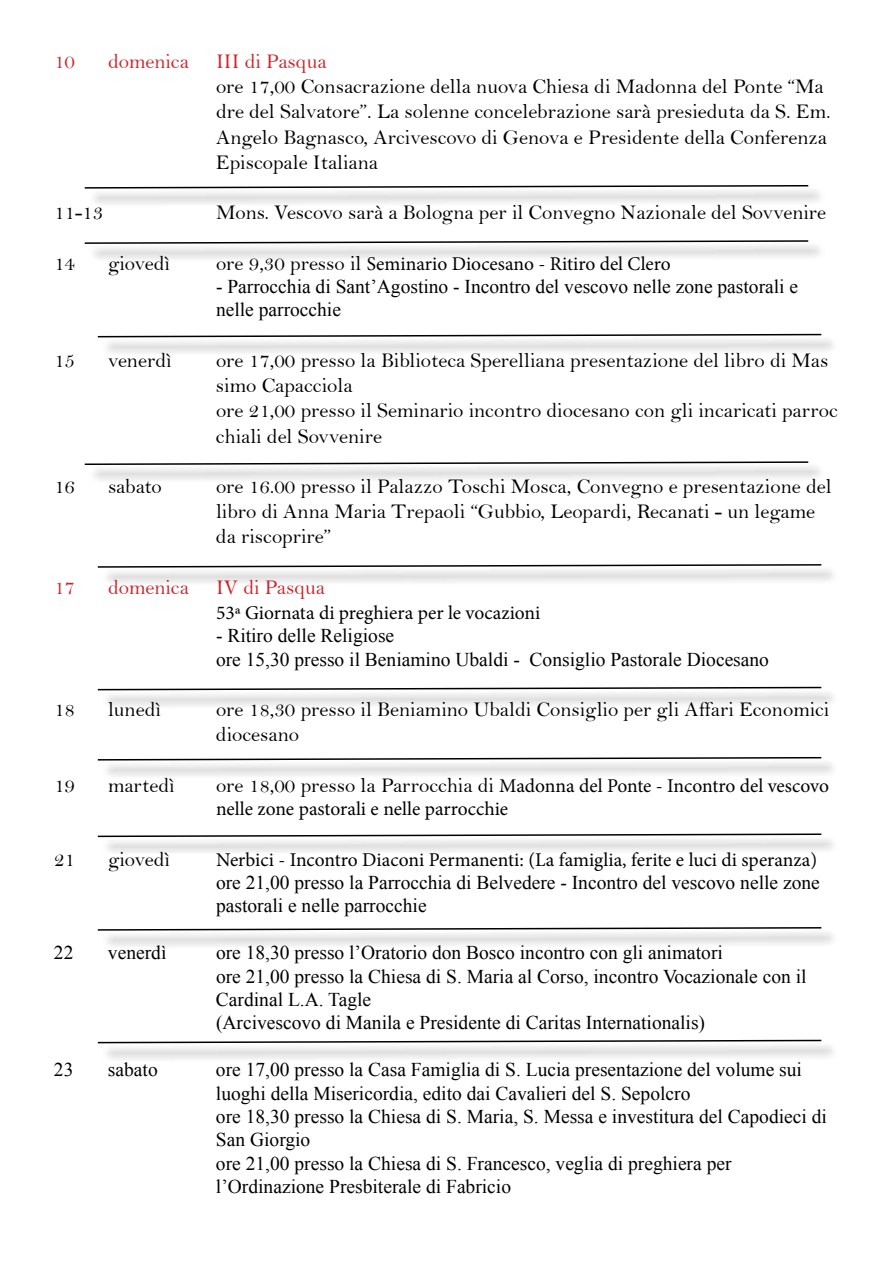
<style>
.page{position:relative;width:893px;height:1263px;background:#fff}
.page>*{position:absolute;margin:0;border:0;box-sizing:border-box;transform-origin:0 0}
.t1{font:21px/25.2px "Bell";color:#000}
.t2{font:21px "Bell";color:#d2232a}
.t3{font:19.5px/23.4px "Times New Roman";color:#000}
.t4{font:19.5px/23.4px "Minion Pro";color:#000}
.s1{font-family:"Bell";font-size:21px}
</style>
<div class="page">
<div style="left:88px;top:187px;width:738px;height:20px;background:#000;opacity:.75"></div>
<svg style="left:84px;top:185px;width:726px;height:4px"></svg>
<div style="left:88px;top:242px;width:738px;height:20px;background:#000;opacity:.75"></div>
<svg style="left:84px;top:240px;width:726px;height:5px"></svg>
<div style="left:101px;top:336px;width:738px;height:20px;background:#000;opacity:.75"></div>
<svg style="left:97px;top:333px;width:726px;height:5px"></svg>
<div style="left:88px;top:464px;width:738px;height:20px;background:#000;opacity:.75"></div>
<svg style="left:84px;top:461px;width:726px;height:5px"></svg>
<div style="left:101px;top:566px;width:738px;height:20px;background:#000;opacity:.75"></div>
<svg style="left:97px;top:564px;width:726px;height:4px"></svg>
<div style="left:101px;top:689px;width:738px;height:20px;background:#000;opacity:.75"></div>
<svg style="left:97px;top:686px;width:726px;height:5px"></svg>
<div style="left:101px;top:759px;width:738px;height:20px;background:#000;opacity:.75"></div>
<svg style="left:97px;top:756px;width:726px;height:5px"></svg>
<div style="left:101px;top:836px;width:738px;height:20px;background:#000;opacity:.75"></div>
<svg style="left:97px;top:833px;width:726px;height:5px"></svg>
<div style="left:101px;top:929px;width:738px;height:20px;background:#000;opacity:.75"></div>
<svg style="left:97px;top:927px;width:726px;height:4px"></svg>
<div style="left:101px;top:1042px;width:738px;height:20px;background:#000;opacity:.75"></div>
<svg style="left:97px;top:1039px;width:726px;height:5px"></svg>
<p class="t2" style="left:54px;top:49px;width:22px">10</p>
<p class="t2" style="left:108px;top:49px;width:82px">domenica</p>
<p class="t2" style="left:216px;top:49px;width:112px">III di Pasqua</p>
<p class="t1" style="left:216px;top:74px;width:616px">ore 17,00 Consacrazione della nuova Chiesa di Madonna del Ponte “Ma dre del Salvatore”. La solenne concelebrazione sarà presieduta da S. Em.<br>Angelo Bagnasco, Arcivescovo di Genova e Presidente della Conferenza Episcopale Italiana</p>
<p class="t1" style="left:54px;top:200px;width:51px">11-13</p>
<p class="t1" style="left:216px;top:200px;width:612px">Mons. Vescovo sarà a Bologna per il Convegno Nazionale del Sovvenire</p>
<p class="t1" style="left:54px;top:250px;width:22px">14</p>
<p class="t1" style="left:108px;top:250px;width:63px">giovedì</p>
<p class="t4" style="left:216px;top:252px;width:456px"><span class="s1">ore 9,30 presso il</span> Seminario Diocesano - Ritiro del Clero</p>
<p class="t3" style="left:216px;top:275px;width:584px">- Parrocchia di Sant’Agostino - Incontro del vescovo nelle zone pastorali e nelle parrocchie</p>
<p class="t1" style="left:54px;top:347px;width:22px">15</p>
<p class="t1" style="left:108px;top:347px;width:65px">venerdì</p>
<p class="t1" style="left:216px;top:347px;width:623px">ore 17,00 presso la Biblioteca Sperelliana presentazione del libro di Mas simo Capacciola<br>ore 21,00 presso il Seminario incontro diocesano con gli incaricati parroc chiali del Sovvenire</p>
<p class="t1" style="left:54px;top:473px;width:22px">16</p>
<p class="t1" style="left:108px;top:473px;width:55px">sabato</p>
<p class="t1" style="left:216px;top:473px;width:617px">ore 16.00 presso il Palazzo Toschi Mosca, Convegno e presentazione del libro di Anna Maria Trepaoli “Gubbio, Leopardi, Recanati - un legame da riscoprire”</p>
<p class="t2" style="left:54px;top:574px;width:22px">17</p>
<p class="t2" style="left:108px;top:574px;width:82px">domenica</p>
<p class="t2" style="left:216px;top:574px;width:111px">IV di Pasqua</p>
<p class="t4" style="left:216px;top:601px;width:326px">53ª Giornata di preghiera per le vocazioni</p>
<p class="t3" style="left:216px;top:624px;width:555px">- Ritiro delle Religiose<br>ore 15,30 presso il Beniamino Ubaldi - Consiglio Pastorale Diocesano</p>
<p class="t1" style="left:54px;top:697px;width:22px">18</p>
<p class="t1" style="left:108px;top:697px;width:54px">lunedì</p>
<p class="t1" style="left:216px;top:697px;width:615px">ore 18,30 presso il Beniamino Ubaldi Consiglio per gli Affari Economici diocesano</p>
<p class="t1" style="left:54px;top:772px;width:22px">19</p>
<p class="t1" style="left:108px;top:772px;width:68px">martedì</p>
<p class="t4" style="left:216px;top:774px;width:614px"><span class="s1">ore 18,00 presso la Parrocchia di</span> Madonna del Ponte - Incontro del vescovo nelle zone pastorali e nelle parrocchie</p>
<p class="t1" style="left:54px;top:846px;width:22px">21</p>
<p class="t1" style="left:108px;top:846px;width:63px">giovedì</p>
<p class="t4" style="left:216px;top:848px;width:603px">Nerbici - Incontro Diaconi Permanenti: (La famiglia, ferite e luci di speranza)</p>
<p class="t3" style="left:216px;top:870px;width:605px">ore 21,00 presso la Parrocchia di Belvedere - Incontro del vescovo nelle zone pastorali e nelle parrocchie</p>
<p class="t3" style="left:54px;top:941px;width:21px">22</p>
<p class="t3" style="left:108px;top:941px;width:60px">venerdì</p>
<p class="t3" style="left:216px;top:941px;width:592px">ore 18,30 presso l’Oratorio don Bosco incontro con gli animatori<br>ore 21,00 presso la Chiesa di S. Maria al Corso, incontro Vocazionale con il Cardinal L.A. Tagle<br>(Arcivescovo di Manila e Presidente di Caritas Internationalis)</p>
<p class="t3" style="left:54px;top:1058px;width:21px">23</p>
<p class="t3" style="left:108px;top:1058px;width:51px">sabato</p>
<p class="t3" style="left:216px;top:1058px;width:612px">ore 17,00 presso la Casa Famiglia di S. Lucia presentazione del volume sui luoghi della Misericordia, edito dai Cavalieri del S. Sepolcro<br>ore 18,30 presso la Chiesa di S. Maria, S. Messa e investitura del Capodieci di San Giorgio<br>ore 21,00 presso la Chiesa di S. Francesco, veglia di preghiera per l’Ordinazione Presbiterale di Fabricio</p>
</div>
